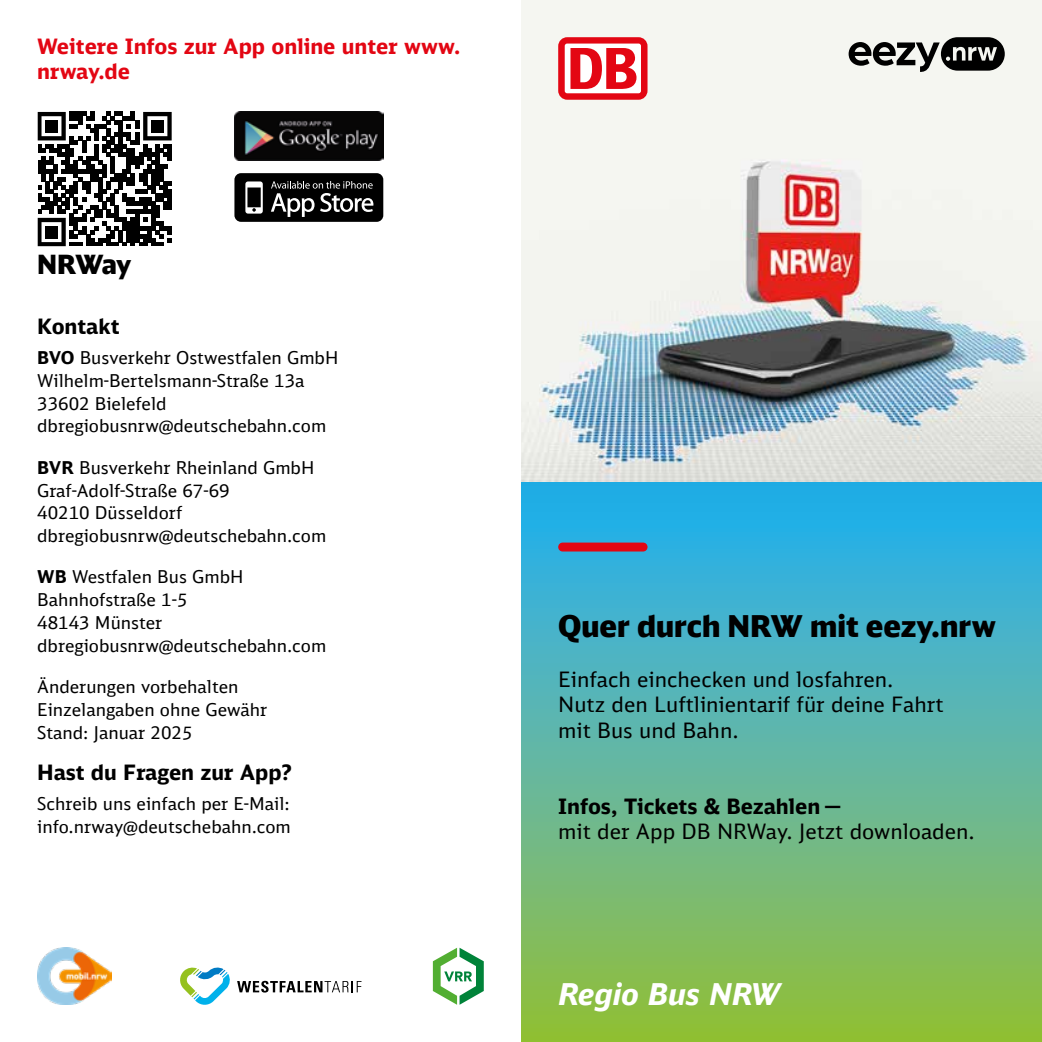
<style>
.page{position:relative;width:1042px;height:1042px;background:#fff}
.page>*{position:absolute;margin:0;border:0;box-sizing:border-box;transform-origin:0 0}
.t1{font:900 29.75px "DB Head";color:#000}
.t2{font:italic 700 29.75px "DB Sans Alternate";color:#fff}
.t3{font:900 26.25px "DB Head";letter-spacing:-.035em;color:#000}
.t4{font:21px/25.2px "DB Sans";color:#000}
.t5{font:700 21px "DB Sans";color:#000}
.t6{font:700 21px/25.2px "DB Sans";color:#e30613}
.t7{font:17.5px/22.8px "DB Sans";color:#000}
.s1{font-weight:700}
</style>
<div class="page">
<svg style="left:521px;top:481px;width:521px;height:561px;background:#5fb69b"></svg>
<img style="left:521px;top:0;width:521px;height:481px">
<div style="left:558px;top:37px;width:89px;height:63px;background:#e30613;border-radius:9px"></div>
<div style="left:565px;top:44px;width:76px;height:49px;background:#fff;border-radius:3px"></div>
<svg style="left:570px;top:48px;width:66px;height:41px"></svg>
<div style="left:558px;top:542px;width:89px;height:9px;background:#e30613;border-radius:4px"></div>
<svg style="left:848px;top:37px;width:157px;height:35px"></svg>
<svg style="left:38px;top:112px;width:134px;height:134px"></svg>
<div style="left:45px;top:120px;width:13px;height:12px;background:#000"></div>
<div style="left:151px;top:120px;width:12px;height:12px;background:#000"></div>
<div style="left:45px;top:226px;width:13px;height:12px;background:#000"></div>
<svg style="left:433px;top:947px;width:51px;height:58px"></svg>
<svg style="left:237px;top:981px;width:124px;height:11px"></svg>
<svg style="left:180px;top:967px;width:50px;height:38px"></svg>
<img style="left:37px;top:947px;width:75px;height:58px">
<img style="left:234px;top:112px;width:149px;height:48px">
<div style="left:234px;top:173px;width:149px;height:49px;background:#000;border-radius:7px"></div>
<svg style="left:245px;top:181px;width:18px;height:33px"></svg>
<svg style="left:271px;top:181px;width:102px;height:36px"></svg>
<p class="t6" style="left:37px;top:33px;width:425px">Weitere Infos zur App online unter www. nrway.de</p>
<h2 class="t3" style="left:37px;top:247px;width:96px">NRWay</h2>
<p class="t5" style="left:37px;top:313px;width:84px">Kontakt</p>
<p class="t7" style="left:37px;top:346px;width:303px"><span class="s1">BVO</span> Busverkehr Ostwestfalen GmbH<br>Wilhelm-Bertelsmann-Straße 13a<br>33602 Bielefeld dbregiobusnrw@deutschebahn.com</p>
<p class="t7" style="left:37px;top:456px;width:291px"><span class="s1">BVR</span> Busverkehr Rheinland GmbH<br>Graf-Adolf-Straße 67-69<br>40210 Düsseldorf dbregiobusnrw@deutschebahn.com</p>
<p class="t7" style="left:37px;top:565px;width:291px"><span class="s1">WB</span> Westfalen Bus GmbH<br>Bahnhofstraße 1-5<br>48143 Münster dbregiobusnrw@deutschebahn.com</p>
<p class="t7" style="left:37px;top:675px;width:232px">Änderungen vorbehalten<br>Einzelangaben ohne Gewähr<br>Stand: Januar 2025</p>
<p class="t5" style="left:37px;top:759px;width:256px">Hast du Fragen zur App?</p>
<p class="t7" style="left:37px;top:792px;width:255px">Schreib uns einfach per E-Mail: info.nrway@deutschebahn.com</p>
<h1 class="t1" style="left:558px;top:607px;width:439px">Quer durch NRW mit eezy.nrw</h1>
<p class="t4" style="left:558px;top:667px;width:387px">Einfach einchecken und losfahren.<br>Nutz den Luftlinientarif für deine Fahrt mit Bus und Bahn.</p>
<p class="t5" style="left:558px;top:793px;width:282px">Infos, Tickets &amp; Bezahlen —</p>
<p class="t4" style="left:558px;top:818px;width:418px">mit der App DB NRWay. Jetzt downloaden.</p>
<h1 class="t2" style="left:558px;top:975px;width:224px">Regio Bus NRW</h1>
</div>
